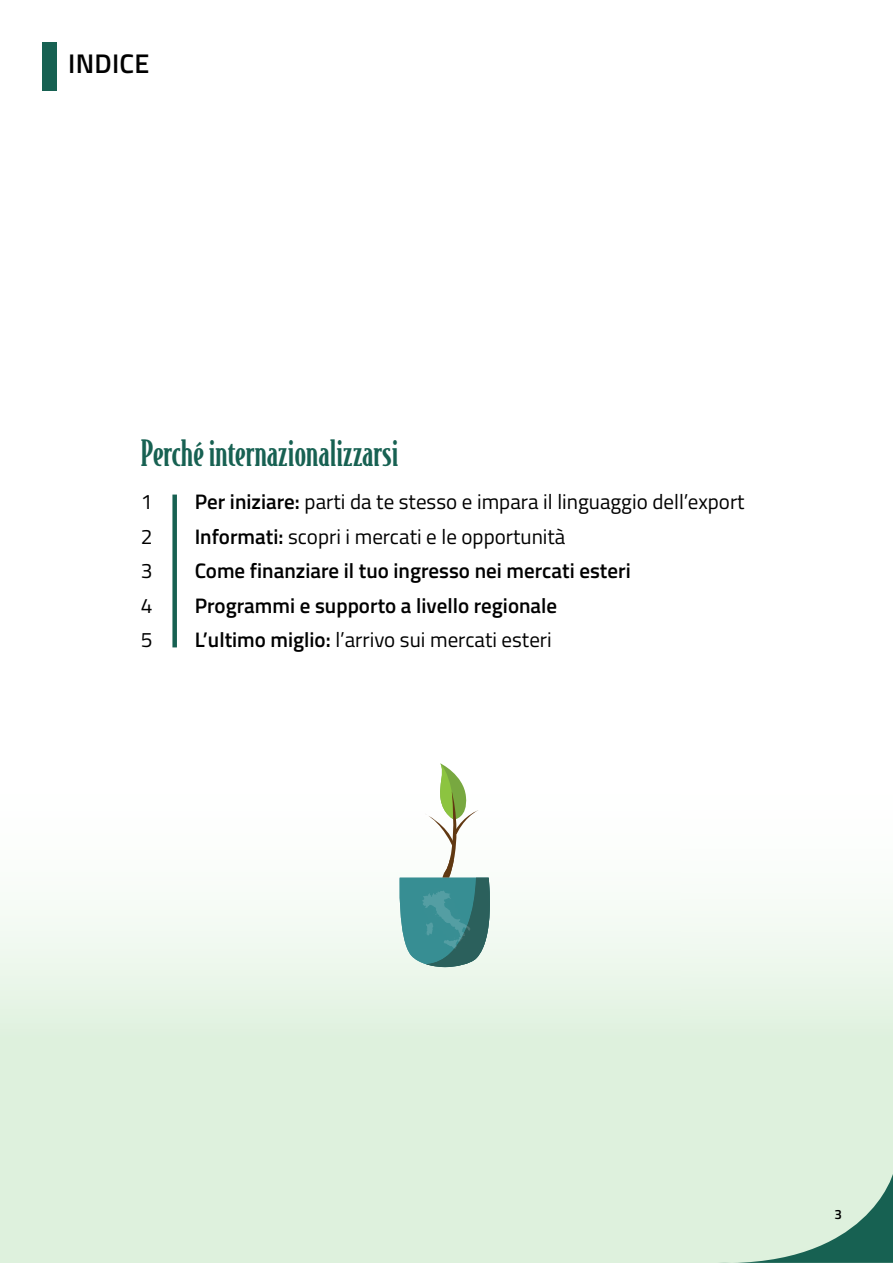
<style>
.page{position:relative;width:893px;height:1263px;background:#fff}
.page>*{position:absolute;margin:0;border:0;box-sizing:border-box;transform-origin:0 0}
.t1{font:500 34.5px "Bodega Serif";color:#176152}
.t2{font:600 27px "Titillium Web";letter-spacing:.01em;color:#000}
.t3{font:21px "Titillium Web";color:#000}
.t4{font:600 21px "Titillium Web";color:#000}
.t5{font:600 13.5px "Titillium Web";color:#000}
.s1{font-weight:600}
</style>
<div class="page">
<svg style="left:717px;top:1174px;width:176px;height:89px;background:#afcfbc"></svg>
<div style="left:43px;top:43px;width:14px;height:48px;background:#176152"></div>
<div style="left:172px;top:495px;width:5px;height:152px;background:#176152"></div>
<svg style="left:398px;top:763px;width:98px;height:204px"></svg>
<p class="t2" style="left:68px;top:43px;width:83px">INDICE</p>
<h1 class="t1" style="left:141px;top:432px;width:259px">Perché internazionalizzarsi</h1>
<p class="t3" style="left:141px;top:486px;width:13px">1</p>
<p class="t3" style="left:195px;top:486px;width:551px"><span class="s1">Per iniziare:</span> parti da te stesso e impara il linguaggio dell’export</p>
<p class="t3" style="left:141px;top:521px;width:13px">2</p>
<p class="t3" style="left:195px;top:521px;width:372px"><span class="s1">Informati:</span> scopri i mercati e le opportunità</p>
<p class="t3" style="left:141px;top:555px;width:13px">3</p>
<p class="t4" style="left:195px;top:555px;width:438px">Come finanziare il tuo ingresso nei mercati esteri</p>
<p class="t3" style="left:141px;top:590px;width:13px">4</p>
<p class="t4" style="left:195px;top:589px;width:364px">Programmi e supporto a livello regionale</p>
<p class="t3" style="left:141px;top:624px;width:13px">5</p>
<p class="t3" style="left:195px;top:624px;width:359px"><span class="s1">L’ultimo miglio:</span> l’arrivo sui mercati esteri</p>
<p class="t5" style="left:834px;top:1204px;width:9px">3</p>
</div>
